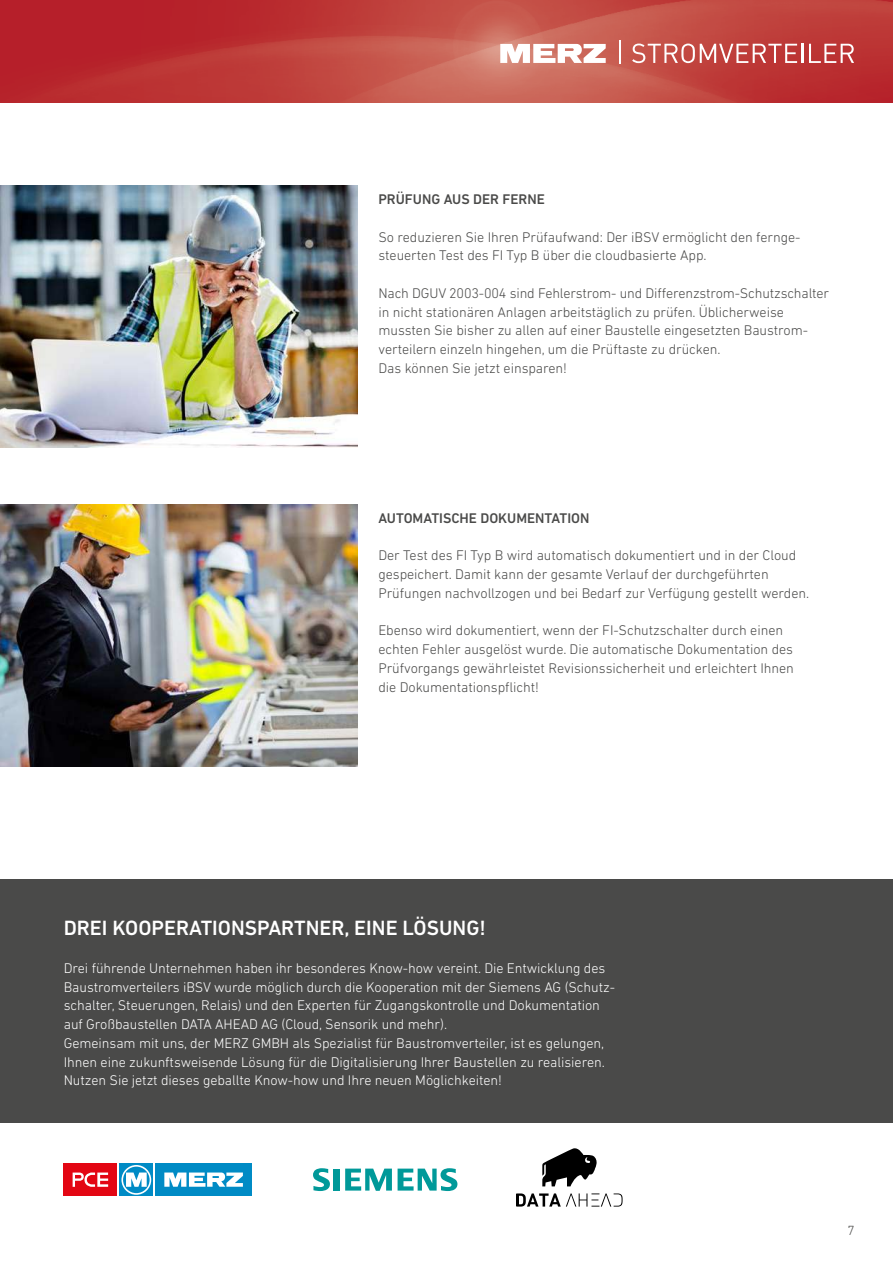
<style>
.page{position:relative;width:893px;height:1263px;background:#fff}
.page>*{position:absolute;margin:0;border:0;box-sizing:border-box;transform-origin:0 0}
.t1{font:500 21px "DIN Next LT Pro";color:#fff}
.t2{font:300 14.25px/18.8px "DIN Next LT Pro";letter-spacing:-.005em;color:#4a4a49}
.t3{font:300 14.25px/18.8px "DIN Next LT Pro";letter-spacing:-.005em;color:#fff}
.t4{font:500 14.25px "DIN Next LT Pro";color:#4a4a49}
.t5{font:300 13.5px "DIN Next LT Pro";color:#4a4a49}
</style>
<div class="page">
<img style="left:0;top:0;width:893px;height:102px">
<svg style="left:500px;top:44px;width:106px;height:19px"></svg>
<hr style="left:619px;top:41px;width:2px;height:23px;background:#fff">
<svg style="left:632px;top:44px;width:171px;height:19px"></svg>
<svg style="left:809px;top:44px;width:45px;height:19px"></svg>
<div style="left:155px;top:1164px;width:97px;height:32px;background:#008bc5"></div>
<div style="left:119px;top:1164px;width:34px;height:32px;background:#008bc5"></div>
<svg style="left:121px;top:1165px;width:30px;height:30px"></svg>
<svg style="left:123px;top:1166px;width:27px;height:27px"></svg>
<svg style="left:126px;top:1172px;width:21px;height:15px"></svg>
<svg style="left:164px;top:1172px;width:79px;height:15px"></svg>
<div style="left:64px;top:1164px;width:53px;height:32px;background:#e30613"></div>
<svg style="left:73px;top:1172px;width:35px;height:15px"></svg>
<img style="left:0;top:185px;width:357px;height:263px">
<img style="left:0;top:504px;width:357px;height:263px">
<div style="left:0;top:879px;width:893px;height:244px;background:#4a4a49"></div>
<svg style="left:397px;top:1168px;width:1px;height:23px"></svg>
<svg style="left:313px;top:1168px;width:79px;height:23px"></svg>
<svg style="left:398px;top:1168px;width:59px;height:23px"></svg>
<svg style="left:516px;top:1193px;width:107px;height:14px"></svg>
<svg style="left:542px;top:1148px;width:55px;height:38px"></svg>
<p class="t4" style="left:378px;top:191px;width:168px">PRÜFUNG AUS DER FERNE</p>
<p class="t2" style="left:378px;top:227px;width:424px">So reduzieren Sie Ihren Prüfaufwand: Der iBSV ermöglicht den fernge&shy;steuerten Test des FI Typ B über die cloudbasierte App.</p>
<p class="t2" style="left:378px;top:283px;width:452px">Nach DGUV 2003-004 sind Fehlerstrom- und Differenzstrom-Schutzschalter in nicht stationären Anlagen arbeitstäglich zu prüfen. Üblicherweise mussten Sie bisher zu allen auf einer Baustelle eingesetzten Baustrom&shy;verteilern einzeln hingehen, um die Prüftaste zu drücken.<br>Das können Sie jetzt einsparen!</p>
<p class="t4" style="left:378px;top:510px;width:213px">AUTOMATISCHE DOKUMENTATION</p>
<p class="t2" style="left:378px;top:546px;width:432px">Der Test des FI Typ B wird automatisch dokumentiert und in der Cloud gespeichert. Damit kann der gesamte Verlauf der durchgeführten<br>Prüfungen nachvollzogen und bei Bedarf zur Verfügung gestellt werden.</p>
<p class="t2" style="left:378px;top:621px;width:417px">Ebenso wird dokumentiert, wenn der FI-Schutzschalter durch einen echten Fehler ausgelöst wurde. Die automatische Dokumentation des Prüfvorgangs gewährleistet Revisionssicherheit und erleichtert Ihnen die Dokumentationspflicht!</p>
<h1 class="t1" style="left:64px;top:916px;width:424px">DREI KOOPERATIONSPARTNER, EINE LÖSUNG!</h1>
<p class="t3" style="left:64px;top:958px;width:553px">Drei führende Unternehmen haben ihr besonderes Know-how vereint. Die Entwicklung des Baustromverteilers iBSV wurde möglich durch die Kooperation mit der Siemens AG (Schutz&shy;schalter, Steuerungen, Relais) und den Experten für Zugangskontrolle und Dokumentation auf Großbaustellen DATA AHEAD AG (Cloud, Sensorik und mehr).<br>Gemeinsam mit uns, der MERZ GMBH als Spezialist für Baustromverteiler, ist es gelungen, Ihnen eine zukunftsweisende Lösung für die Digitalisierung Ihrer Baustellen zu realisieren.<br>Nutzen Sie jetzt dieses geballte Know-how und Ihre neuen Möglichkeiten!</p>
<p class="t5" style="left:847px;top:1222px;width:9px">7</p>
</div>
